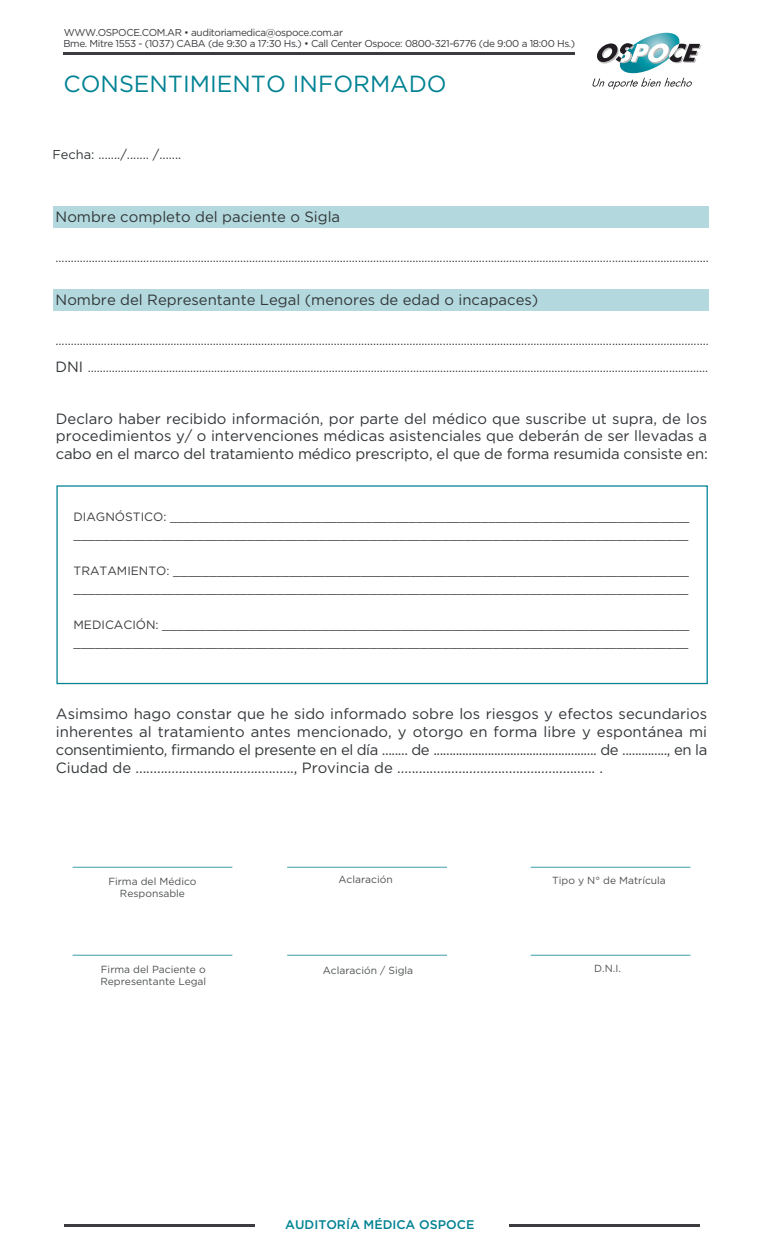
<style>
.page{position:relative;width:765px;height:1260px;background:#fff}
.page>*{position:absolute;margin:0;border:0;box-sizing:border-box;transform-origin:0 0}
.t1{font:23.38px "Gotham";color:#008293}
.t2{font:14.88px/18px "Gotham";letter-spacing:-.005em;color:#333739;text-align:justify}
.t3{font:12.88px "Gotham";color:#333739}
.t4{font:500 12.5px "Gotham";color:#008293}
.t5{font:12.38px/27px "Gotham";color:#333739}
.t6{font:12px/18.1px "Gotham";color:#3c3b3f}
.t7{font:10.25px/12.4px "Gotham";color:#4f5252;text-align:center}
.t8{font:10px "Gotham";letter-spacing:-.04em;color:#3c3b3f}
.s1{font-size:14.88px}
</style>
<div class="page">
<svg style="left:592px;top:33px;width:109px;height:56px"></svg>
<hr style="left:64px;top:53px;width:511px;height:2px;background:#3c3b3f">
<hr style="left:64px;top:1224px;width:190px;height:2px;background:#3c3b3f">
<hr style="left:509px;top:1224px;width:191px;height:2px;background:#3c3b3f">
<div style="left:53px;top:206px;width:656px;height:22px;background:#b3d9de"></div>
<div style="left:53px;top:289px;width:656px;height:22px;background:#b3d9de"></div>
<hr style="left:73px;top:955px;width:159px;height:1px;background:#008293">
<hr style="left:287px;top:955px;width:160px;height:1px;background:#008293">
<hr style="left:531px;top:955px;width:159px;height:1px;background:#008293">
<hr style="left:73px;top:867px;width:159px;height:1px;background:#008293">
<hr style="left:287px;top:867px;width:160px;height:1px;background:#008293">
<hr style="left:531px;top:867px;width:159px;height:1px;background:#008293">
<div style="left:56px;top:485px;width:652px;height:199px;border:1px solid #008293"></div>
<p class="t8" style="left:64px;top:26px;width:281px">WWW.OSPOCE.COM.AR • auditoriamedica@ospoce.com.ar</p>
<p class="t8" style="left:63px;top:37px;width:513px">Bme. Mitre 1553 - (1037) CABA (de 9:30 a 17:30 Hs.) • Call Center Ospoce: 0800-321-6776 (de 9:00 a 18:00 Hs.)</p>
<h1 class="t1" style="left:64px;top:69px;width:385px">CONSENTIMIENTO INFORMADO</h1>
<p class="t3" style="left:53px;top:146px;width:130px">Fecha: ......./....... /.......</p>
<p class="t2" style="left:56px;top:207px;width:286px">Nombre completo del paciente o Sigla</p>
<p class="t5" style="left:56px;top:244px;width:655px">........................................................................................................................................................................................................................</p>
<p class="t2" style="left:56px;top:290px;width:484px">Nombre del Representante Legal (menores de edad o incapaces)</p>
<p class="t5" style="left:56px;top:327px;width:655px">........................................................................................................................................................................................................................<br><span class="s1">DNI</span> ..............................................................................................................................................................................................................</p>
<p class="t2" style="left:56px;top:409px;width:653px">Declaro haber recibido información, por parte del médico que suscribe ut supra, de los procedimientos y/ o intervenciones médicas asistenciales que deberán de ser llevadas a cabo en el marco del tratamiento médico prescripto, el que de forma resumida consiste en:</p>
<p class="t6" style="left:74px;top:507px;width:617px">DIAGNÓSTICO: ________________________________________________________________________ _____________________________________________________________________________________</p>
<p class="t6" style="left:74px;top:561px;width:617px">TRATAMIENTO: ________________________________________________________________________ _____________________________________________________________________________________</p>
<p class="t6" style="left:74px;top:615px;width:617px">MEDICACIÓN: _________________________________________________________________________ _____________________________________________________________________________________</p>
<p class="t2" style="left:56px;top:705px;width:653px">Asimsimo hago constar que he sido informado sobre los riesgos y efectos secundarios inherentes al tratamiento antes mencionado, y otorgo en forma libre y espontánea mi consentimiento, firmando el presente en el día ........ de ................................................... de .............., en la Ciudad de ............................................, Provincia de ....................................................... .</p>
<p class="t7" style="left:108px;top:875px;width:90px">Firma del Médico<br>Responsable</p>
<p class="t7" style="left:100px;top:963px;width:107px;text-align:left">Firma del Paciente o<br>Representante Legal</p>
<p class="t7" style="left:338px;top:873px;width:56px">Aclaración</p>
<p class="t7" style="left:323px;top:964px;width:92px">Aclaración / Sigla</p>
<p class="t7" style="left:552px;top:874px;width:115px">Tipo y N° de Matrícula</p>
<p class="t7" style="left:594px;top:962px;width:28px">D.N.I.</p>
<p class="t4" style="left:285px;top:1217px;width:191px">AUDITORÍA MÉDICA OSPOCE</p>
</div>
